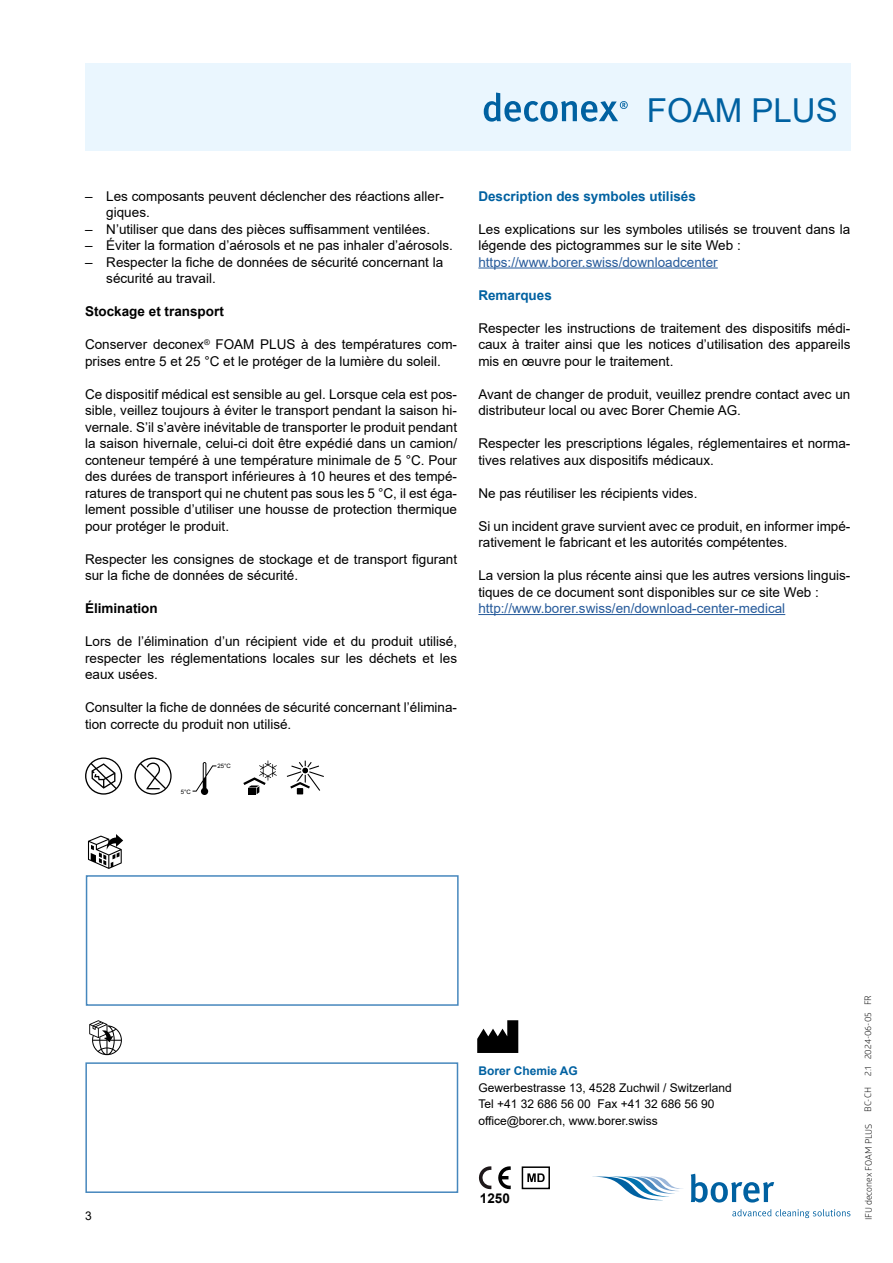
<style>
.page{position:relative;width:893px;height:1263px;background:#fff}
.page>*{position:absolute;margin:0;border:0;box-sizing:border-box;transform-origin:0 0}
.t1{font:33px "Arial";color:#0061a1}
.t2{font:13.5px/16.5px "Arial";color:#000}
.t3{font:13.5px "Arial";color:#275b9b}
.t4{font:700 13.5px "Arial";color:#0061a1}
.t5{font:700 13.5px "Arial";color:#000}
.t6{font:12px/16.5px "Arial";color:#000}
.t7{font:700 12px "Arial";color:#0061a1}
.t8{font:9px "Glober";color:#000}
.t9{font:6px "Arial";color:#000}
</style>
<div class="page">
<svg style="left:592px;top:1176px;width:91px;height:24px"></svg>
<svg style="left:691px;top:1174px;width:83px;height:28px"></svg>
<svg style="left:732px;top:1209px;width:118px;height:9px"></svg>
<div style="left:85px;top:64px;width:765px;height:87px;background:#eaf6fe"></div>
<svg style="left:484px;top:93px;width:144px;height:29px"></svg>
<div style="left:86px;top:875px;width:373px;height:131px;border:2px solid #4687bd"></div>
<div style="left:85px;top:1062px;width:373px;height:131px;border:2px solid #4687bd"></div>
<div style="left:522px;top:1166px;width:28px;height:23px;border:2px solid #000"></div>
<svg style="left:527px;top:1173px;width:18px;height:9px"></svg>
<svg style="left:478px;top:1166px;width:13px;height:24px"></svg>
<svg style="left:498px;top:1166px;width:13px;height:24px"></svg>
<svg style="left:88px;top:834px;width:35px;height:35px"></svg>
<svg style="left:89px;top:1020px;width:33px;height:35px"></svg>
<svg style="left:85px;top:757px;width:37px;height:38px"></svg>
<svg style="left:134px;top:757px;width:38px;height:38px"></svg>
<svg style="left:193px;top:762px;width:23px;height:33px"></svg>
<svg style="left:243px;top:761px;width:34px;height:33px"></svg>
<svg style="left:287px;top:761px;width:37px;height:33px"></svg>
<svg style="left:477px;top:1020px;width:41px;height:33px"></svg>
<hr style="left:478px;top:267px;width:240px;height:1px;background:#275b9b">
<hr style="left:478px;top:614px;width:307px;height:1px;background:#275b9b">
<h1 class="t1" style="left:647px;top:88px;width:192px">FOAM PLUS</h1>
<p class="t2" style="left:106px;top:187px;width:339px;text-indent:-21px">– Les composants peuvent déclencher des réactions aller&shy;giques.</p>
<p class="t2" style="left:85px;top:220px;width:347px">– N’utiliser que dans des pièces suffisamment ventilées.</p>
<p class="t2" style="left:85px;top:237px;width:369px">– Éviter la formation d’aérosols et ne pas inhaler d’aérosols.</p>
<p class="t2" style="left:106px;top:253px;width:338px;text-indent:-21px">– Respecter la fiche de données de sécurité concernant la sécurité au travail.</p>
<p class="t5" style="left:85px;top:302px;width:140px">Stockage et transport</p>
<p class="t2" style="left:85px;top:336px;width:374px">Conserver deconex<sup>®</sup> FOAM PLUS à des températures com&shy;prises entre 5 et 25 °C et le protéger de la lumière du soleil.</p>
<p class="t2" style="left:85px;top:385px;width:374px;text-align:justify">Ce dispositif médical est sensible au gel. Lorsque cela est pos&shy;sible, veillez toujours à éviter le transport pendant la saison hi&shy;vernale. S’il s’avère inévitable de transporter le produit pendant la saison hivernale, celui-ci doit être expédié dans un camion/ conteneur tempéré à une température minimale de 5 °C. Pour des durées de transport inférieures à 10 heures et des tempé&shy;ratures de transport qui ne chutent pas sous les 5 °C, il est éga&shy;lement possible d’utiliser une housse de protection thermique pour protéger le produit.</p>
<p class="t2" style="left:85px;top:550px;width:374px">Respecter les consignes de stockage et de transport figurant sur la fiche de données de sécurité.</p>
<p class="t5" style="left:85px;top:599px;width:74px">Élimination</p>
<p class="t2" style="left:85px;top:633px;width:374px;text-align:justify">Lors de l’élimination d’un récipient vide et du produit utilisé, respecter les réglementations locales sur les déchets et les eaux usées.</p>
<p class="t2" style="left:85px;top:699px;width:374px">Consulter la fiche de données de sécurité concernant l’élimina&shy;tion correcte du produit non utilisé.</p>
<p class="t9" style="left:217px;top:762px;width:15px">25°C</p>
<p class="t9" style="left:181px;top:787px;width:12px">5°C</p>
<p class="t4" style="left:478px;top:186px;width:219px">Description des symboles utilisés</p>
<p class="t2" style="left:478px;top:220px;width:374px">Les explications sur les symboles utilisés se trouvent dans la légende des pictogrammes sur le site Web :</p>
<p class="t3" style="left:478px;top:252px;width:241px">https://www.borer.swiss/downloadcenter</p>
<p class="t4" style="left:478px;top:285px;width:75px">Remarques</p>
<p class="t2" style="left:478px;top:319px;width:374px;text-align:justify">Respecter les instructions de traitement des dispositifs médi&shy;caux à traiter ainsi que les notices d’utilisation des appareils mis en œuvre pour le traitement.</p>
<p class="t2" style="left:478px;top:385px;width:374px">Avant de changer de produit, veuillez prendre contact avec un distributeur local ou avec Borer Chemie AG.</p>
<p class="t2" style="left:478px;top:435px;width:374px">Respecter les prescriptions légales, réglementaires et norma&shy;tives relatives aux dispositifs médicaux.</p>
<p class="t2" style="left:478px;top:484px;width:221px">Ne pas réutiliser les récipients vides.</p>
<p class="t2" style="left:478px;top:517px;width:374px">Si un incident grave survient avec ce produit, en informer impé&shy;rativement le fabricant et les autorités compétentes.</p>
<p class="t2" style="left:478px;top:567px;width:374px">La version la plus récente ainsi que les autres versions linguis&shy;tiques de ce document sont disponibles sur ce site Web :</p>
<p class="t3" style="left:478px;top:599px;width:308px">http://www.borer.swiss/en/download-center-medical</p>
<p class="t6" style="left:85px;top:1208px;width:8px">3</p>
<p class="t7" style="left:478px;top:1062px;width:101px">Borer Chemie AG</p>
<p class="t6" style="left:478px;top:1079px;width:255px">Gewerbestrasse 13, 4528 Zuchwil / Switzerland<br>Tel +41 32 686 56 00 Fax +41 32 686 56 90 office@borer.ch, www.borer.swiss</p>
<p class="t5" style="left:480px;top:1189px;width:32px">1250</p>
<p class="t8" style="left:862px;top:1076px;width:82px;rotate:-90deg">2.1 2024-06-05 FR</p>
<p class="t8" style="left:862px;top:1112px;width:26px;rotate:-90deg">BC-CH</p>
<p class="t8" style="left:862px;top:1220px;width:98px;rotate:-90deg">IFU deconex FOAM PLUS</p>
</div>
